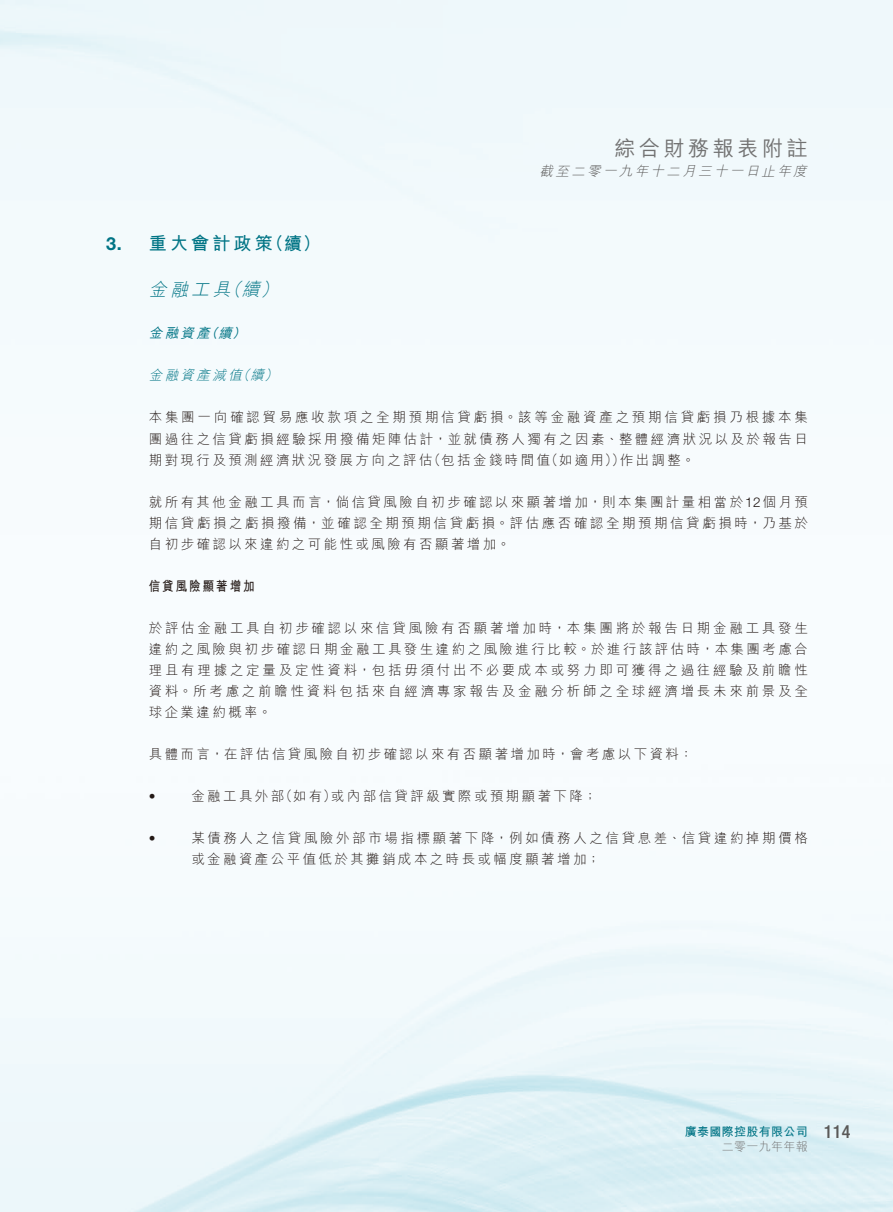
<style>
.page{position:relative;width:893px;height:1212px;background:#fff}
.page>*{position:absolute;margin:0;border:0;box-sizing:border-box;transform-origin:0 0}
.t1{font:500 21px "M Hei HK";letter-spacing:.175em;color:#727272}
.t2{font:700 18px "M Hei HK";letter-spacing:.18em;color:#007485}
.t3{font:italic 300 18px "M Hei HK";color:#007485}
.t4{font:500 condensed 18px "Helvetica Neue LT Std";color:#595857}
.t5{font:700 18px "Helvetica Neue LT Std";color:#007485}
.t6{font:300 13.5px/21px "M Hei HK";letter-spacing:.18em;color:#231916;text-align:justify}
.t7{font:300 13.5px "M Hei HK";letter-spacing:.205em;color:#231916}
.t8{font:italic 300 13.5px "M Hei HK";color:#595857}
.t9{font:italic 300 13.5px "M Hei HK";color:#007485}
.t10{font:700 13.5px "M Hei HK";letter-spacing:.175em;color:#231916;scale:.85 1}
.t11{font:italic 500 13.5px "M Hei HK";color:#007485}
.t12{font:300 13.5px "Helvetica Neue LT Std";color:#231916}
.t13{font:700 12px "M Hei HK";letter-spacing:.03em;color:#007485}
.t14{font:300 12px "M Hei HK";letter-spacing:.03em;color:#727272}
.s1{font-family:"Helvetica Neue LT Std"}
</style>
<div class="page">
<h2 class="t5" style="left:106px;top:232px;width:17px">3.</h2>
<h1 class="t1" style="left:614px;top:133px;width:195px">綜合財務報表附註</h1>
<h2 class="t2" style="left:149px;top:230px;width:126px">重大會計政策</h2>
<h2 class="t2" style="left:266px;top:230px;width:57px">（續(</h2>
<h2 class="t3" style="left:149px;top:281px;width:117px">金融工具續</h2>
<h2 class="t3" style="left:223px;top:281px;width:24px">（</h2>
<p class="t11" style="left:232px;top:324px;width:19px">(</p>
<h2 class="t3" style="left:260px;top:281px;width:24px">(</h2>
<p class="t11" style="left:149px;top:324px;width:89px">金融資產續</p>
<p class="t11" style="left:205px;top:324px;width:19px">（</p>
<p class="t8" style="left:540px;top:164px;width:272px">截至二零一九年十二月三十一日止年度</p>
<p class="t9" style="left:149px;top:369px;width:120px">金融資產減值續</p>
<p class="t9" style="left:237px;top:369px;width:18px">（</p>
<p class="t7" style="left:149px;top:411px;width:661px">本集團一向確認貿易應收款項之全期預期信貸虧損。該等金融資產之預期信貸虧損乃根據本集</p>
<p class="t6" style="left:149px;top:428px;width:661px">團過往之信貸虧損經驗採用撥備矩陣估計，並就債務人獨有之因素、整體經濟狀況以及於報告日</p>
<p class="t6" style="left:620px;top:449px;width:77px">作出調整。</p>
<p class="t9" style="left:264px;top:369px;width:18px">(</p>
<p class="t6" style="left:427px;top:449px;width:124px">（包括金錢時間值</p>
<p class="t6" style="left:545px;top:449px;width:82px">（如適用））</p>
<p class="t6" style="left:149px;top:449px;width:285px">期對現行及預測經濟狀況發展方向之評估</p>
<p class="t6" style="left:149px;top:491px;width:661px">就所有其他金融工具而言，倘信貸風險自初步確認以來顯著增加，則本集團計量相當於<span class="s1">12</span>個月預期信貸虧損之虧損撥備，並確認全期預期信貸虧損。評估應否確認全期預期信貸虧損時，乃基於自初步確認以來違約之可能性或風險有否顯著增加。</p>
<p class="t10" style="left:149px;top:576px;width:126px">信貸風險顯著增加</p>
<p class="t6" style="left:149px;top:617px;width:661px">於評估金融工具自初步確認以來信貸風險有否顯著增加時，本集團將於報告日期金融工具發生違約之風險與初步確認日期金融工具發生違約之風險進行比較。於進行該評估時，本集團考慮合理且有理據之定量及定性資料，包括毋須付出不必要成本或努力即可獲得之過往經驗及前瞻性資料。所考慮之前瞻性資料包括來自經濟專家報告及金融分析師之全球經濟增長未來前景及全球企業違約概率。</p>
<p class="t6" style="left:149px;top:743px;width:546px">具體而言，在評估信貸風險自初步確認以來有否顯著增加時，會考慮以下資料：</p>
<p class="t6" style="left:331px;top:785px;width:267px">或內部信貸評級實際或預期顯著下降;</p>
<p class="t6" style="left:279px;top:785px;width:59px">（如有）</p>
<p class="t6" style="left:191px;top:785px;width:95px">金融工具外部</p>
<p class="t12" style="left:149px;top:787px;width:8px">•</p>
<p class="t12" style="left:149px;top:829px;width:8px">•</p>
<p class="t6" style="left:191px;top:827px;width:618px">某債務人之信貸風險外部市場指標顯著下降，例如債務人之信貸息差、信貸違約掉期價格</p>
<p class="t6" style="left:191px;top:848px;width:411px">或金融資產公平值低於其攤銷成本之時長或幅度顯著增加;</p>
<p class="t13" style="left:685px;top:1123px;width:125px">廣泰國際控股有限公司</p>
<p class="t14" style="left:722px;top:1140px;width:88px">二零一九年年報</p>
<h2 class="t4" style="left:824px;top:1121px;width:28px">114</h2>
</div>
